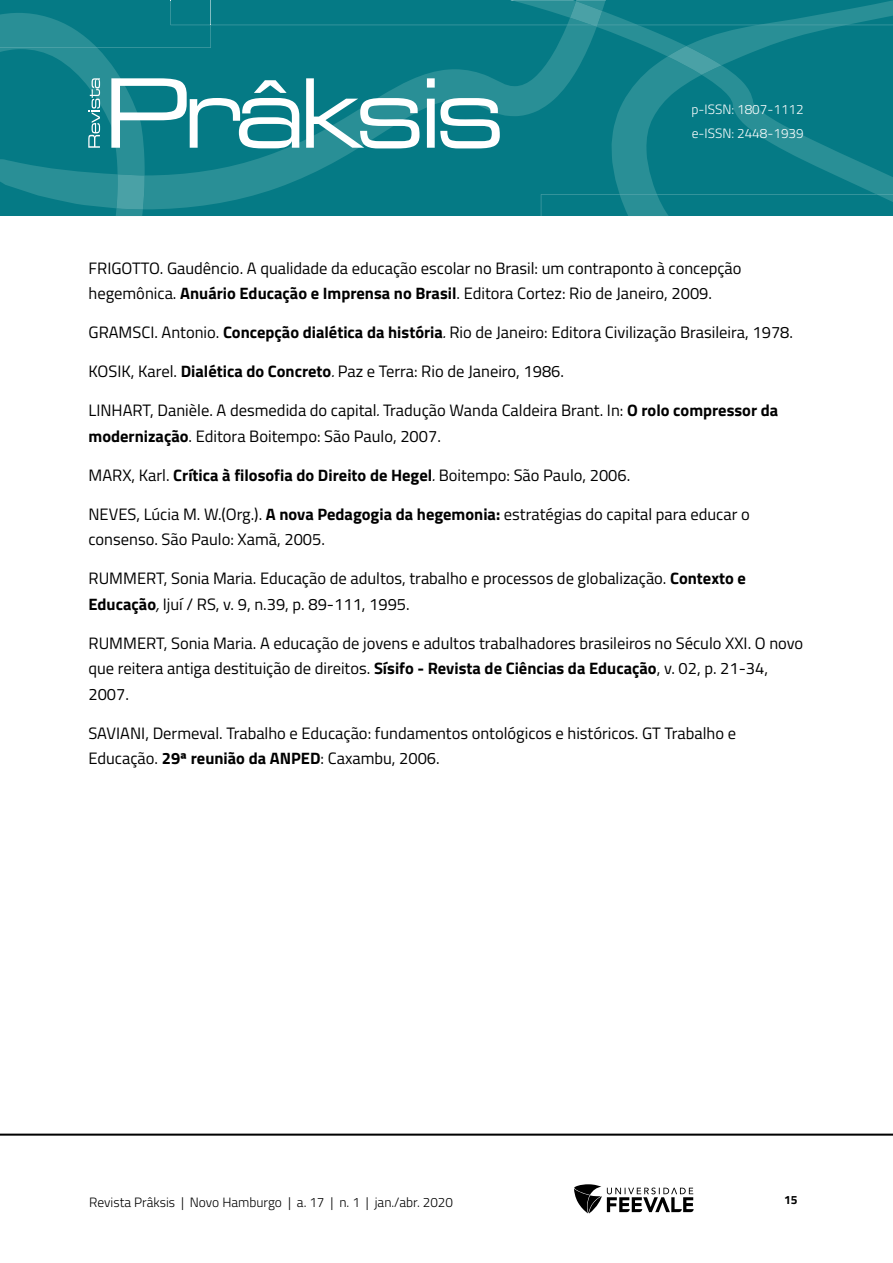
<style>
.page{position:relative;width:893px;height:1263px;background:#fff}
.page>*{position:absolute;margin:0;border:0;box-sizing:border-box;transform-origin:0 0}
.Referências{font:16.5px/25.5px "Titillium Web";color:#000}
.t1{font:300 13.5px "Titillium Web";color:#000}
.t2{font:300 13.5px/24px "Titillium Web";color:#fff}
.t3{font:700 12px "Titillium Web";color:#000}
.s1{font-weight:700}
.s2{font-style:italic}
</style>
<div class="page">
<hr style="left:0;top:1133px;width:893px;height:3px;background:#000">
<svg style="left:574px;top:1184px;width:120px;height:29px"></svg>
<svg style="left:0;top:0;width:893px;height:216px;background:#19858e"></svg>
<p class="t2" style="left:691px;top:97px;width:114px">p-ISSN: 1807-1112 e-ISSN: 2448-1939</p>
<p class="Referências" style="left:88px;top:254px;width:655px">FRIGOTTO. Gaudêncio. A qualidade da educação escolar no Brasil: um contraponto à concepção hegemônica. <span class="s1">Anuário Educação e Imprensa no Brasil</span>. Editora Cortez: Rio de Janeiro, 2009.</p>
<p class="Referências" style="left:88px;top:319px;width:706px">GRAMSCI. Antonio. <span class="s1">Concepção dialética da história</span><span class="s2">.</span> Rio de Janeiro: Editora Civilização Brasileira, 1978.</p>
<p class="Referências" style="left:88px;top:358px;width:477px">KOSIK, Karel. <span class="s1">Dialética do Concreto</span><span class="s2">.</span> Paz e Terra: Rio de Janeiro, 1986.</p>
<p class="Referências" style="left:88px;top:397px;width:691px">LINHART, Danièle. A desmedida do capital<span class="s2">.</span> Tradução Wanda Caldeira Brant. In: <span class="s1">O rolo compressor da modernização</span>. Editora Boitempo: São Paulo, 2007.</p>
<p class="Referências" style="left:88px;top:461px;width:543px">MARX, Karl. <span class="s1">Crítica à filosofia do Direito de Hegel</span><span class="s2">.</span> Boitempo: São Paulo, 2006.</p>
<p class="Referências" style="left:88px;top:500px;width:663px">NEVES, Lúcia M. W.(Org.). <span class="s1">A nova Pedagogia da hegemonia:</span> estratégias do capital para educar o consenso. São Paulo: Xamã, 2005.</p>
<p class="Referências" style="left:88px;top:565px;width:659px">RUMMERT, Sonia Maria. Educação de adultos, trabalho e processos de globalização. <span class="s1">Contexto e<br>Educação</span><span class="s2">,</span> Ijuí / RS, v. 9, n.39, p. 89-111, 1995.</p>
<p class="Referências" style="left:88px;top:629px;width:716px">RUMMERT, Sonia Maria. A educação de jovens e adultos trabalhadores brasileiros no Século XXI. O novo que reitera antiga destituição de direitos. <span class="s1">Sísifo - Revista de Ciências da Educação</span>, v. 02, p. 21-34,<br>2007.</p>
<p class="Referências" style="left:88px;top:719px;width:649px">SAVIANI, Dermeval. Trabalho e Educação: fundamentos ontológicos e históricos. GT Trabalho e<br>Educação. <span class="s1">29ª reunião da ANPED</span>: Caxambu, 2006.</p>
<p class="t1" style="left:89px;top:1192px;width:365px">Revista Prâksis | Novo Hamburgo | a. 17 | n. 1 | jan./abr. 2020</p>
<p class="t3" style="left:784px;top:1190px;width:15px">15</p>
</div>
